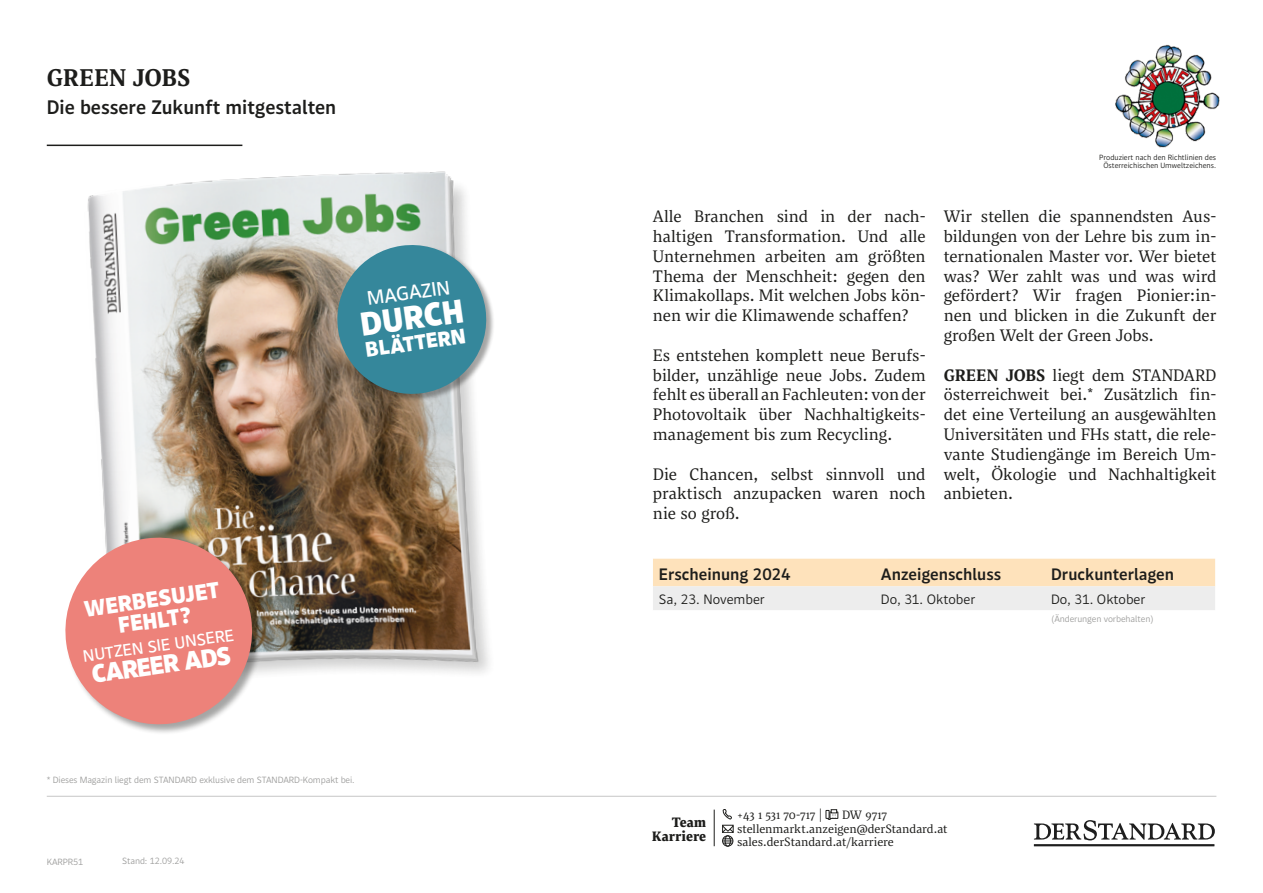
<style>
.page{position:relative;width:1263px;height:893px;background:#fff}
.page>*{position:absolute;margin:0;border:0;box-sizing:border-box;transform-origin:0 0}
.t1{font:900 33px "ST Matilda Info";color:#fff}
.t2{font:900 25.5px "ST Matilda Info";color:#fff}
.t3{font:600 24px "ST Matilda Text";color:#1d1d1b}
.t4{font:900 22.5px/21px "ST Matilda Info";color:#fff;text-align:center}
.t5{font:900 21px "ST Matilda Info";color:#fff}
.t6{font:600 19.5px "ST Matilda Info";color:#1d1d1b}
.t7{font:500 19.5px "ST Matilda Info";color:#fff}
.t8{font:16.5px/19.8px "ST Matilda Text";letter-spacing:-.005em;color:#1d1d1b;text-align:justify}
.t9{font:600 16.5px "ST Matilda Info";color:#1d1d1b}
.t10{font:500 16.5px "ST Matilda Info";color:#fff}
.t11{font:13.5px "ST Matilda Info";color:#1d1d1b}
.t12{font:700 13.5px/14.1px "ST Matilda Text";color:#1d1d1b;text-align:right}
.t13{font:12px/13.5px "ST Matilda Text";color:#1d1d1b}
.t14{font:9px "ST Matilda Info";letter-spacing:-.01em;color:#9d9d9c}
.t15{font:7.5px/7.5px "ST Matilda Info";color:#1d1d1b;text-align:center}
.s1{font-weight:600}
</style>
<div class="page">
<svg style="left:722px;top:809px;width:10px;height:10px"></svg>
<div style="left:830px;top:812px;width:8px;height:7px;border:1px solid #1d1d1b"></div>
<svg style="left:826px;top:809px;width:11px;height:11px"></svg>
<div style="left:722px;top:836px;width:11px;height:10px;border:1px solid #1d1d1b;border-radius:50%"></div>
<div style="left:725px;top:836px;width:6px;height:10px;border:1px solid #1d1d1b;border-radius:50%"></div>
<svg style="left:722px;top:825px;width:12px;height:19px"></svg>
<hr style="left:714px;top:810px;width:1px;height:36px;background:#1d1d1b">
<hr style="left:47px;top:796px;width:1169px;height:1px;background:#c6c6c6">
<svg style="left:1034px;top:820px;width:181px;height:26px"></svg>
<svg style="left:653px;top:559px;width:562px;height:51px;background:#f6e7d2"></svg>
<img style="left:46px;top:144px;width:443px;height:529px">
<div style="left:65px;top:538px;width:198px;height:197px;background:#1d1d1b;opacity:.4"></div>
<svg style="left:59px;top:531px;width:199px;height:199px"></svg>
<img style="left:1115px;top:44px;width:105px;height:104px">
<div style="left:337px;top:245px;width:158px;height:157px;background:#1d1d1b;opacity:.4"></div>
<svg style="left:332px;top:240px;width:159px;height:159px;background:#6096a1"></svg>
<h3 class="t3" style="left:47px;top:61px;width:145px">GREEN JOBS</h3>
<p class="t6" style="left:47px;top:94px;width:291px">Die bessere Zukunft mitgestalten</p>
<p class="t7" style="left:365px;top:286px;width:85px;rotate:-8deg">MAGAZIN</p>
<h1 class="t1" style="left:357px;top:302px;width:106px;rotate:-8deg">DURCH</h1>
<p class="t5" style="left:363px;top:335px;width:103px;rotate:-8deg">BLÄTTERN</p>
<h3 class="t4" style="left:83px;top:597px;width:138px;rotate:-8deg">WERBESUJET<br>FEHLT?</h3>
<p class="t10" style="left:82px;top:645px;width:154px;rotate:-8deg">NUTZEN SIE UNSERE</p>
<h2 class="t2" style="left:89px;top:657px;width:142px;rotate:-8deg">CAREER ADS</h2>
<p class="t14" style="left:47px;top:774px;width:309px">* Dieses Magazin liegt dem STANDARD exklusive dem STANDARD-Kompakt bei.</p>
<p class="t14" style="left:47px;top:855px;width:38px">KARPR51</p>
<p class="t14" style="left:122px;top:855px;width:64px">Stand: 12.09.24</p>
<p class="t8" style="left:653px;top:206px;width:274px">Alle Branchen sind in der nach&shy;haltigen Transformation. Und alle Unternehmen arbeiten am größten Thema der Menschheit: gegen den Klimakollaps. Mit welchen Jobs kön&shy;nen wir die Klimawende schaffen?</p>
<p class="t8" style="left:653px;top:345px;width:274px">Es entstehen komplett neue Berufs&shy;bilder, unzählige neue Jobs. Zudem fehlt es überall an Fachleuten: von der Photovoltaik über Nachhaltigkeits&shy;management bis zum Recycling.</p>
<p class="t8" style="left:653px;top:463px;width:274px">Die Chancen, selbst sinnvoll und praktisch anzupacken waren noch nie so groß.</p>
<p class="t15" style="left:1099px;top:153px;width:118px">Produziert nach den Richtlinien des<br>Österreichischen Umweltzeichens.</p>
<p class="t8" style="left:944px;top:206px;width:274px">Wir stellen die spannendsten Aus&shy;bildungen von der Lehre bis zum in&shy;ternationalen Master vor. Wer bietet was? Wer zahlt was und was wird gefördert? Wir fragen Pionier:in&shy;nen und blicken in die Zukunft der großen Welt der Green Jobs.</p>
<p class="t8" style="left:944px;top:364px;width:274px"><span class="s1">GREEN JOBS</span> liegt dem STANDARD österreichweit bei.* Zusätzlich fin&shy;det eine Verteilung an ausgewählten Universitäten und FHs statt, die rele&shy;vante Studiengänge im Bereich Um&shy;welt, Ökologie und Nachhaltigkeit anbieten.</p>
<p class="t9" style="left:659px;top:563px;width:133px">Erscheinung 2024</p>
<p class="t9" style="left:881px;top:563px;width:122px">Anzeigenschluss</p>
<p class="t9" style="left:1051px;top:563px;width:125px">Druckunterlagen</p>
<p class="t11" style="left:659px;top:590px;width:107px">Sa, 23. November</p>
<p class="t11" style="left:881px;top:590px;width:96px">Do, 31. Oktober</p>
<p class="t11" style="left:1051px;top:590px;width:96px">Do, 31. Oktober</p>
<p class="t12" style="left:652px;top:815px;width:56px">Team<br>Karriere</p>
<p class="t13" style="left:737px;top:808px;width:87px">+43 1 531 70-717 |</p>
<p class="t13" style="left:737px;top:808px;width:212px;text-indent:105px">DW 9717 stellenmarkt.anzeigen@derStandard.at sales.derStandard.at/karriere</p>
<p class="t14" style="left:1051px;top:613px;width:103px">(Änderungen vorbehalten)</p>
</div>
